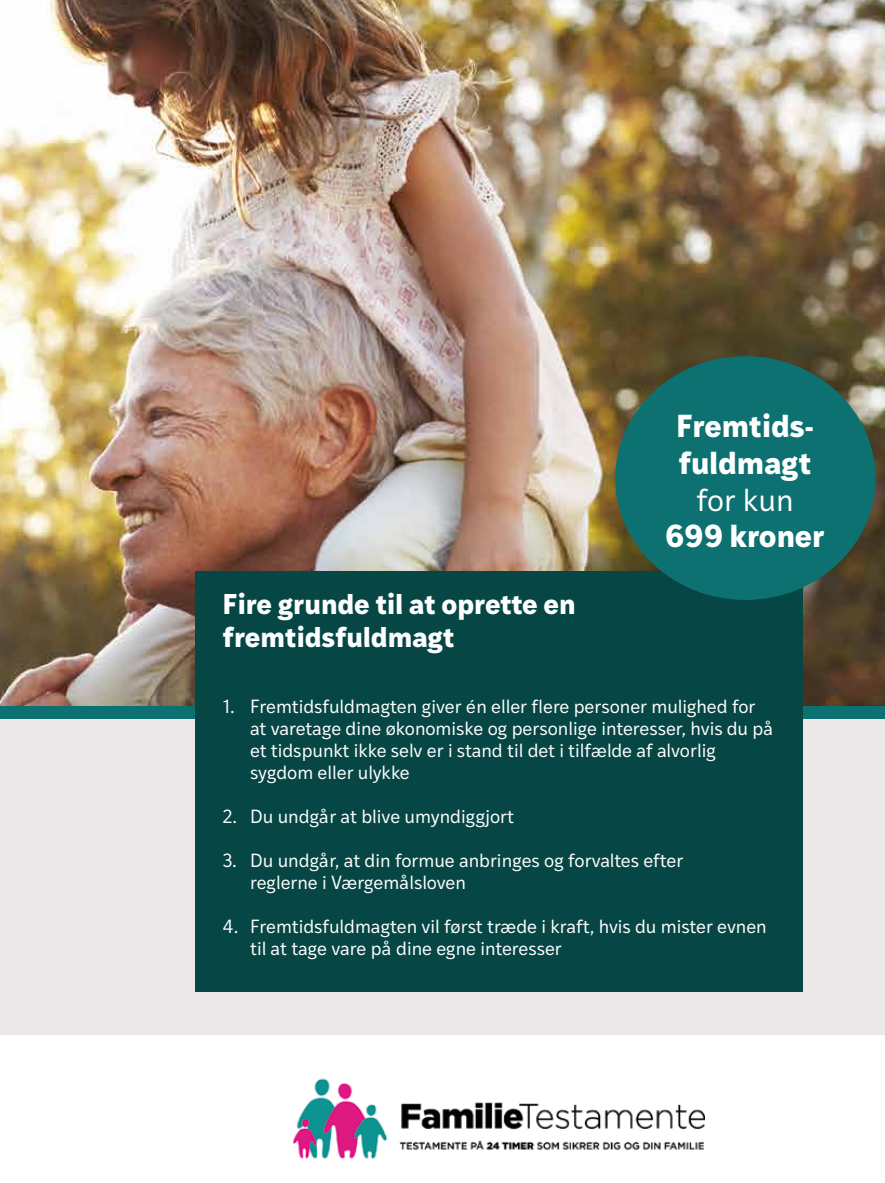
<style>
.page{position:relative;width:885px;height:1183px;background:#fff}
.page>*{position:absolute;margin:0;border:0;box-sizing:border-box;transform-origin:0 0}
.t1{font:700 30.6px/36.6px "Ivy Style Sans";letter-spacing:-.005em;color:#fff}
.t2{font:30.6px "Ivy Style Sans";color:#fff}
.t3{font:700 27.45px/33px "Ivy Style Sans";letter-spacing:-.005em;color:#fff}
.t4{font:18.3px/22px "Ivy Style Sans";letter-spacing:-.01em;color:#fff}
</style>
<div class="page">
<div style="left:0;top:717px;width:884px;height:317px;background:#ece8e9"></div>
<img style="left:0;top:0;width:884px;height:706px">
<div style="left:0;top:706px;width:884px;height:12px;background:#0c7170"></div>
<div style="left:195px;top:571px;width:607px;height:420px;background:#064746"></div>
<img style="left:293px;top:1078px;width:411px;height:81px">
<div style="left:615px;top:356px;width:260px;height:243px;background:#0c7170;border-radius:50%"></div>
<h2 class="t3" style="left:222px;top:585px;width:354px">Fire grunde til at oprette en fremtidsfuldmagt</h2>
<h1 class="t1" style="left:676px;top:405px;width:139px">Fremtids&shy;fuldmagt</h1>
<h1 class="t2" style="left:696px;top:477px;width:99px">for kun</h1>
<h1 class="t1" style="left:665px;top:515px;width:161px">699 kroner</h1>
<p class="t4" style="left:250px;top:694px;width:525px;text-indent:-27px">1. Fremtidsfuldmagten giver én eller flere personer mulighed for at varetage dine økonomiske og personlige interesser, hvis du på et tidspunkt ikke selv er i stand til det i tilfælde af alvorlig sygdom eller ulykke</p>
<p class="t4" style="left:222px;top:804px;width:293px">2. Du undgår at blive umyndiggjort</p>
<p class="t4" style="left:250px;top:848px;width:435px;text-indent:-27px">3. Du undgår, at din formue anbringes og forvaltes efter reglerne i Værgemålsloven</p>
<p class="t4" style="left:250px;top:914px;width:518px;text-indent:-27px">4. Fremtidsfuldmagten vil først træde i kraft, hvis du mister evnen til at tage vare på dine egne interesser</p>
</div>
